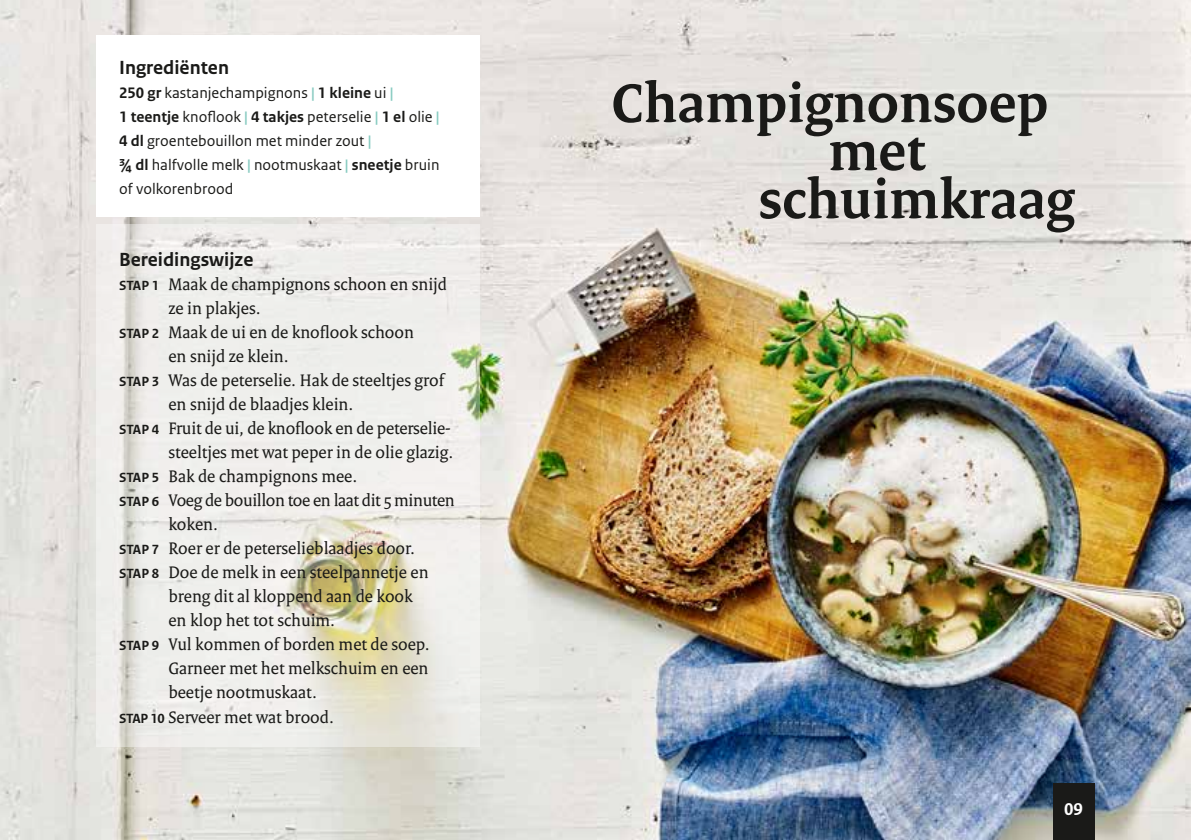
<style>
.page{position:relative;width:1191px;height:840px;background:#fff}
.page>*{position:absolute;margin:0;border:0;box-sizing:border-box;transform-origin:0 0}
.t1{font:700 58px "Rijksoverheid Serif";color:#1a1a18}
.t2{font:700 20px "Rijksoverheid Sans Text";color:#1a1a18}
.t3{font:18px "Rijksoverheid Serif";color:#1a1a18}
.t4{font:18px "Rijksoverheid Serif";letter-spacing:-.02em;color:#1a1a18}
.t5{font:700 18px "Rijksoverheid Sans Text";color:#fff}
.t6{font:16px/24px "Rijksoverheid Sans Text";color:#1a1a18}
.s1{font-weight:700}
.s2{font-weight:700;color:#86cac0}
.s3{font-family:"Rijksoverheid Sans Text";font-weight:700;font-size:14px}
</style>
<div class="page">
<img style="left:0;top:0;width:1191px;height:839px">
<svg style="left:96px;top:224px;width:384px;height:522px;background:#ebe9e2"></svg>
<div style="left:96px;top:35px;width:384px;height:181px;background:#fff"></div>
<div style="left:1052px;top:782px;width:42px;height:57px;background:#1a1a18"></div>
<p class="t2" style="left:119px;top:56px;width:111px">Ingrediënten</p>
<p class="t6" style="left:119px;top:81px;width:322px"><span class="s1">250 gr</span> kastanjechampignons <span class="s2">|</span> <span class="s1">1 kleine</span> ui <span class="s2">|<br></span><span class="s1">1 teentje</span> knoflook <span class="s2">|</span> <span class="s1">4 takjes</span> peterselie <span class="s2">|</span> <span class="s1">1 el</span> olie <span class="s2">| </span><span class="s1">4 dl</span> groentebouillon met minder zout <span class="s2">|<br></span><span class="s1">¾ dl</span> halfvolle melk <span class="s2">|</span> nootmuskaat <span class="s2">|</span> <span class="s1">sneetje</span> bruin of volkorenbrood</p>
<p class="t2" style="left:119px;top:248px;width:136px">Bereidingswijze</p>
<p class="t3" style="left:119px;top:273px;width:329px"><span class="s3">STAP 1</span> Maak de champignons schoon en snijd</p>
<p class="t3" style="left:168px;top:297px;width:94px">ze in plakjes.</p>
<p class="t3" style="left:119px;top:321px;width:296px"><span class="s3">STAP 2</span> Maak de ui en de knoflook schoon</p>
<p class="t3" style="left:168px;top:345px;width:122px">en snijd ze klein.</p>
<p class="t3" style="left:119px;top:369px;width:326px"><span class="s3">STAP 3</span> Was de peterselie. Hak de steeltjes grof</p>
<p class="t3" style="left:168px;top:393px;width:186px">en snijd de blaadjes klein.</p>
<p class="t3" style="left:119px;top:417px;width:333px"><span class="s3">STAP 4</span> Fruit de ui, de knoflook en de peterselie-</p>
<p class="t3" style="left:168px;top:441px;width:286px">steeltjes met wat peper in de olie glazig.</p>
<p class="t3" style="left:119px;top:465px;width:240px"><span class="s3">STAP 5</span> Bak de champignons mee.</p>
<p class="t4" style="left:119px;top:489px;width:337px"><span class="s3">STAP 6</span> Voeg de bouillon toe en laat dit 5 minuten</p>
<p class="t3" style="left:168px;top:513px;width:51px">koken.</p>
<p class="t3" style="left:119px;top:537px;width:298px"><span class="s3">STAP 7</span> Roer er de peterselieblaadjes door.</p>
<p class="t3" style="left:119px;top:561px;width:311px"><span class="s3">STAP 8</span> Doe de melk in een steelpannetje en</p>
<p class="t3" style="left:168px;top:585px;width:246px">breng dit al kloppend aan de kook</p>
<p class="t3" style="left:168px;top:609px;width:168px">en klop het tot schuim.</p>
<p class="t3" style="left:119px;top:633px;width:312px"><span class="s3">STAP 9</span> Vul kommen of borden met de soep.</p>
<p class="t3" style="left:168px;top:657px;width:262px">Garneer met het melkschuim en een</p>
<p class="t3" style="left:168px;top:681px;width:150px">beetje nootmuskaat.</p>
<p class="t3" style="left:119px;top:705px;width:216px"><span class="s3">STAP 10</span> Serveer met wat brood.</p>
<h1 class="t1" style="left:611px;top:68px;width:439px">Champignonsoep</h1>
<h1 class="t1" style="left:828px;top:116px;width:98px">met</h1>
<h1 class="t1" style="left:758px;top:164px;width:317px">schuimkraag</h1>
<p class="t5" style="left:1064px;top:798px;width:20px">09</p>
</div>
